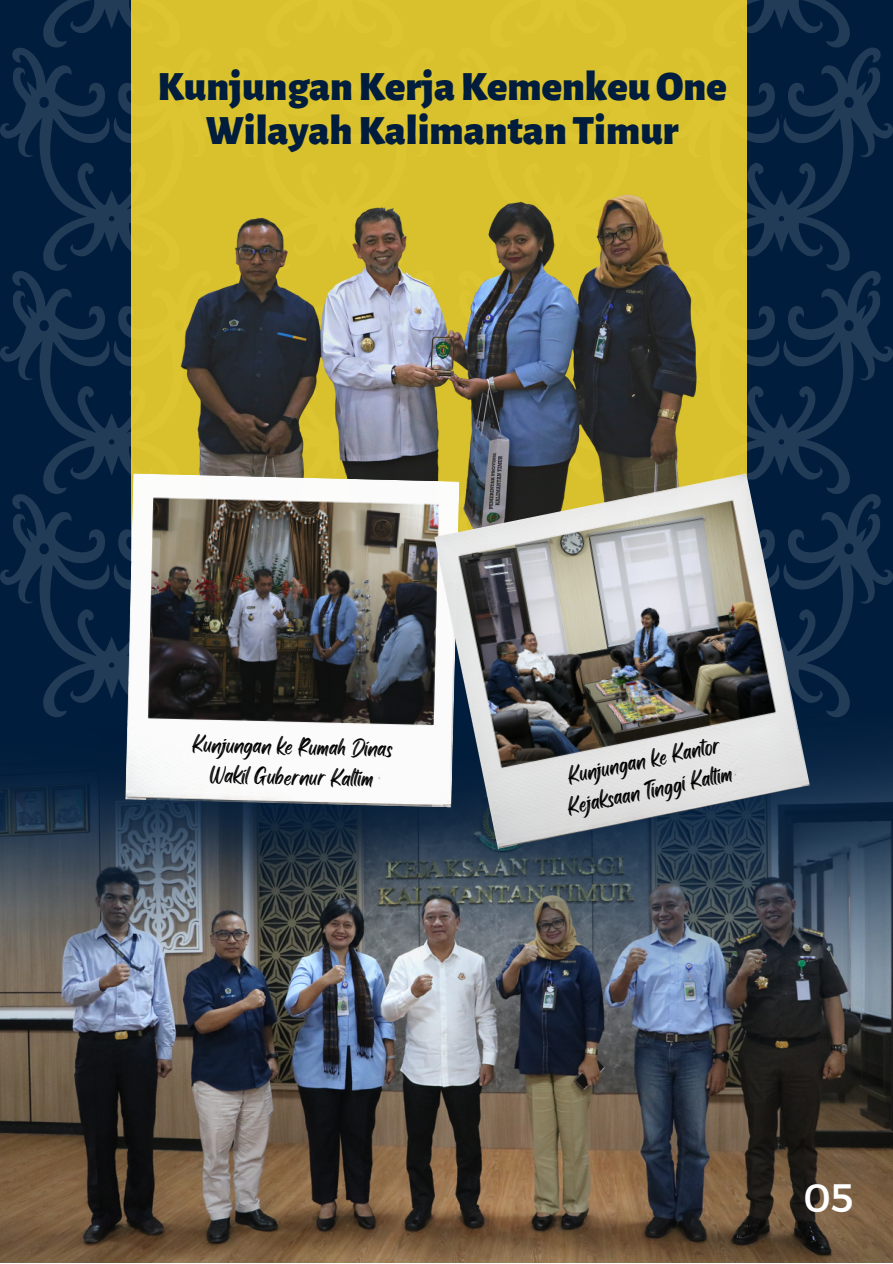
<style>
.page{position:relative;width:893px;height:1264px;background:#fff}
.page>*{position:absolute;margin:0;border:0;box-sizing:border-box;transform-origin:0 0}
.t1{font:900 42px "Alegreya Sans";color:#001d3d}
.t2{font:39.6px "Montserrat";color:#fff}
.t3{font:22.05px "Black Bones";color:#000}
</style>
<div class="page">
<img style="left:0;top:717px;width:892px;height:545px">
<svg style="left:0;top:48px;width:132px;height:223px;background:#092543"></svg>
<svg style="left:0;top:0;width:892px;height:48px;background:#092542"></svg>
<svg style="left:746px;top:48px;width:146px;height:223px;background:#0a2643"></svg>
<svg style="left:0;top:271px;width:112px;height:223px;background:#092544"></svg>
<svg style="left:0;top:494px;width:125px;height:223px;background:#092544"></svg>
<svg style="left:781px;top:271px;width:111px;height:223px;background:#092544"></svg>
<svg style="left:809px;top:494px;width:83px;height:223px;background:#092543"></svg>
<div style="left:132px;top:0;width:614px;height:560px;background:#d8c12d"></div>
<img style="left:112px;top:114px;width:669px;height:446px">
<img style="left:125px;top:473px;width:309px;height:334px">
<img style="left:434px;top:473px;width:375px;height:375px">
<p class="t1" style="left:157px;top:66px;width:570px">KunjunganKerjaKemenkeuOne</p>
<p class="t1" style="left:205px;top:110px;width:474px">WilayahKalimantanTimur</p>
<p class="t3" style="left:193px;top:729px;width:201px;rotate:1deg">Kunjungan ke Rumah Dinas</p>
<p class="t3" style="left:210px;top:759px;width:165px;rotate:1deg">Wakil Gubernur Kaltim</p>
<p class="t3" style="left:565px;top:761px;width:156px;rotate:-12deg">Kunjungan ke Kantor</p>
<p class="t3" style="left:565px;top:792px;width:169px;rotate:-12deg">Kejaksaan Tinggi Kaltim</p>
<p class="t2" style="left:803px;top:1171px;width:52px">05</p>
</div>
